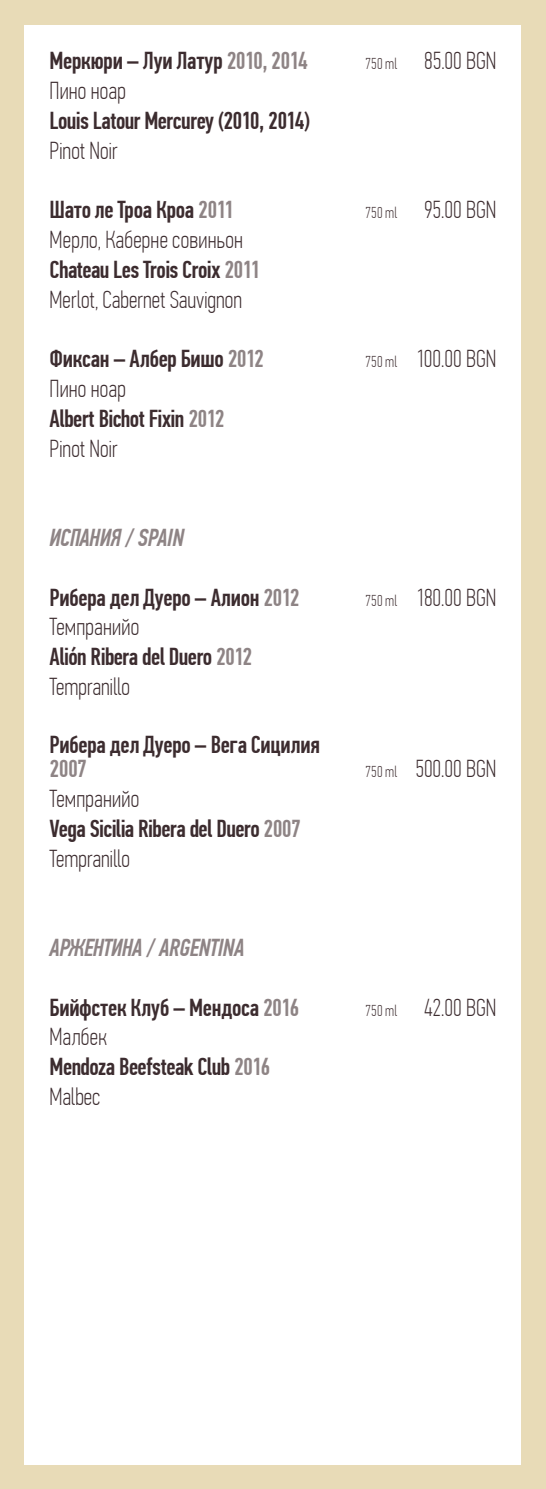
<style>
.page{position:relative;width:546px;height:1489px;background:#fff}
.page>*{position:absolute;margin:0;border:0;box-sizing:border-box;transform-origin:0 0}
.t1{font:500 24.5px/29.8px "PF Din Text Comp Pro";letter-spacing:-.015em;color:#3c2c2f}
.t2{font:100 24.5px/29.8px "PF Din Text Comp Pro";color:#3c2c2f}
.t3{font:italic 500 24.5px "PF Din Text Comp Pro";letter-spacing:-.02em;color:#8e8485}
.t4{font:500 24.5px "PF Din Text Comp Pro";color:#8e8485}
.s1{color:#8e8485}
.s2{font-size:15.75px}
.s3{font-weight:500}
.s4{font-weight:500;color:#8e8485}
.s5{font-weight:100}
</style>
<div class="page">
<div style="left:0;top:0;width:546px;height:1488px;background:#e8dbb7"></div>
<div style="left:25px;top:25px;width:496px;height:1438px;background:#fff"></div>
<p class="t1" style="left:50px;top:48px;width:260px">Меркюри – Луи Латур <span class="s1">2010, 2014</span></p>
<p class="t2" style="left:365px;top:48px;width:132px"><span class="s2">750 ml</span> 85.00 BGN</p>
<p class="t2" style="left:50px;top:78px;width:78px">Пино ноар</p>
<p class="t1" style="left:50px;top:108px;width:261px">Louis Latour Mercurey (2010, 2014)</p>
<p class="t2" style="left:50px;top:138px;width:69px">Pinot Noir</p>
<p class="t1" style="left:50px;top:197px;width:186px">Шато ле Троа Кроа <span class="s1">2011</span></p>
<p class="t2" style="left:365px;top:197px;width:132px"><span class="s2">750 ml</span> 95.00 BGN</p>
<p class="t2" style="left:50px;top:227px;width:212px">Мерло, Каберне совиньон<br><span class="s3">Chateau Les Trois Croix</span> <span class="s4">2011<br></span>Merlot, Cabernet Sauvignon</p>
<p class="t1" style="left:50px;top:346px;width:216px">Фиксан – Албер Бишо <span class="s1">2012</span></p>
<p class="t2" style="left:365px;top:346px;width:132px"><span class="s2">750 ml</span> 100.00 BGN</p>
<p class="t2" style="left:50px;top:376px;width:177px">Пино ноар<br><span class="s3">Albert Bichot Fixin</span> <span class="s4">2012<br></span>Pinot Noir</p>
<p class="t3" style="left:50px;top:527px;width:136px">ИСПАНИЯ / SPAIN</p>
<p class="t1" style="left:50px;top:584px;width:251px">Рибера дел Дуеро – Алион <span class="s1">2012</span></p>
<p class="t2" style="left:365px;top:584px;width:132px"><span class="s2">750 ml</span> 180.00 BGN</p>
<p class="t2" style="left:50px;top:614px;width:204px">Темпранийо<br><span class="s3">Alión Ribera del Duero</span> <span class="s4">2012<br></span>Tempranillo</p>
<p class="t1" style="left:50px;top:732px;width:272px">Рибера дел Дуеро – Вега Сицилия</p>
<p class="t4" style="left:50px;top:759px;width:39px">2007</p>
<p class="t2" style="left:365px;top:756px;width:132px"><span class="s2">750 ml</span> 500.00 BGN</p>
<p class="t1" style="left:50px;top:786px;width:253px"><span class="s5">Темпранийо<br></span>Vega Sicilia Ribera del Duero <span class="s1">2007<br></span><span class="s5">Tempranillo</span></p>
<p class="t3" style="left:50px;top:937px;width:196px">АРЖЕНТИНА / ARGENTINA</p>
<p class="t1" style="left:50px;top:994px;width:251px">Бийфстек Клуб – Мендоса <span class="s1">2016</span></p>
<p class="t2" style="left:365px;top:994px;width:132px"><span class="s2">750 ml</span> 42.00 BGN</p>
<p class="t1" style="left:50px;top:1024px;width:222px"><span class="s5">Малбек<br></span>Mendoza Beefsteak Club <span class="s1">2016<br></span><span class="s5">Malbec</span></p>
</div>
